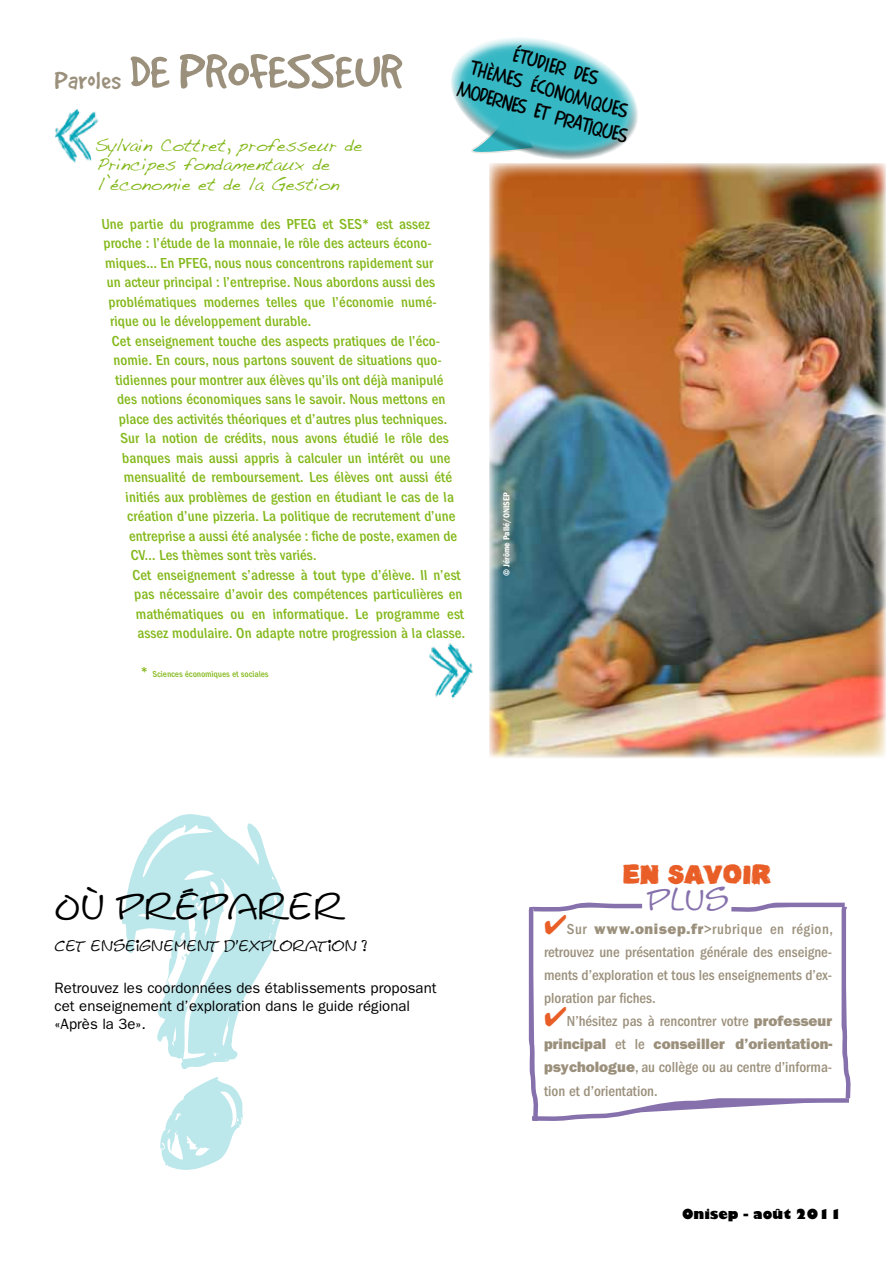
<style>
.page{position:relative;width:893px;height:1263px;background:#fff}
.page>*{position:absolute;margin:0;border:0;box-sizing:border-box;transform-origin:0 0}
.t1{font:388.8px "dinstik";color:#34b7c4;scale:.75 1}
.t2{font:54px "Good Dog Plain";color:#9b907c}
.t3{font:36px "Leasterix";color:#000}
.t4{font:30px "Leasterix";color:#8671ac}
.t5{font:24px "Oil Makes You Run Faster";color:#e95e27}
.t6{font:18px/19.5px "Handwriting Dakota";color:#83b81a}
.t7{font:18px/24px "Comics";color:#000;text-align:center}
.t8{font:500 condensed 15px "ITC Franklin Gothic Std";letter-spacing:.005em;color:#83b81a}
.t9{font:500 condensed 15px/23px "ITC Franklin Gothic Std";color:#9b907c;text-align:justify}
.t10{font:15px/18px "ITC Franklin Gothic Std";color:#000}
.t11{font:15px "ITC Franklin Gothic Std Hvy";color:#9b907c}
.t12{font:15px "Leasterix";color:#000}
.t13{font:800 13.5px "Gill Sans";color:#000}
.t14{font:500 condensed 9px "ITC Franklin Gothic Std";color:#83b81a}
.t15{font:9px "ITC Franklin Gothic Std Dm Cd";color:#fff}
.s1{font-size:27px}
.s2{font-size:15px}
.s3{color:#e95e27}
.s4{font-family:"ITC Franklin Gothic Std Hvy";font-weight:400;font-stretch:normal}
.s5{font-family:"ITC Franklin Gothic Std";font-weight:500;font-stretch:condensed}
</style>
<div class="page">
<svg style="left:528px;top:902px;width:323px;height:219px"></svg>
<img style="left:54px;top:108px;width:45px;height:55px">
<img style="left:429px;top:643px;width:44px;height:56px">
<img style="left:489px;top:163px;width:397px;height:595px">
<svg style="left:451px;top:37px;width:204px;height:144px"></svg>
<p class="t7" style="left:475px;top:30px;width:178px;rotate:16deg">étudier des<br>thèmes économiques modernes et pratiques</p>
<h2 class="t2" style="left:55px;top:54px;width:349px"><span class="s1">Paroles</span> de professeur</h2>
<p class="t6" style="left:95px;top:135px;width:272px">Sylvain Cottret, professeur de<br>Principes fondamentaux de l’économie et de la Gestion</p>
<p class="t8" style="left:102px;top:215px;width:331px">Une partie du programme des PFEG et SES* est assez</p>
<p class="t8" style="left:104px;top:235px;width:331px">proche : l’étude de la monnaie, le rôle des acteurs écono-</p>
<p class="t8" style="left:105px;top:254px;width:330px">miques… En PFEG, nous nous concentrons rapidement sur</p>
<p class="t8" style="left:107px;top:274px;width:331px">un acteur principal : l’entreprise. Nous abordons aussi des</p>
<p class="t8" style="left:109px;top:293px;width:331px">problématiques modernes telles que l’économie numé-</p>
<p class="t8" style="left:111px;top:313px;width:204px">rique ou le développement durable.</p>
<p class="t8" style="left:112px;top:332px;width:331px">Cet enseignement touche des aspects pratiques de l’éco-</p>
<p class="t8" style="left:114px;top:352px;width:331px">nomie. En cours, nous partons souvent de situations quo-</p>
<p class="t8" style="left:116px;top:371px;width:331px">tidiennes pour montrer aux élèves qu’ils ont déjà manipulé</p>
<p class="t8" style="left:117px;top:391px;width:331px">des notions économiques sans le savoir. Nous mettons en</p>
<p class="t8" style="left:119px;top:410px;width:331px">place des activités théoriques et d’autres plus techniques.</p>
<p class="t8" style="left:121px;top:430px;width:331px">Sur la notion de crédits, nous avons étudié le rôle des</p>
<p class="t8" style="left:123px;top:449px;width:331px">banques mais aussi appris à calculer un intérêt ou une</p>
<p class="t8" style="left:124px;top:469px;width:331px">mensualité de remboursement. Les élèves ont aussi été</p>
<p class="t8" style="left:126px;top:488px;width:331px">initiés aux problèmes de gestion en étudiant le cas de la</p>
<p class="t8" style="left:128px;top:508px;width:331px">création d’une pizzeria. La politique de recrutement d’une</p>
<p class="t8" style="left:129px;top:527px;width:331px">entreprise a aussi été analysée : fiche de poste, examen de</p>
<p class="t8" style="left:131px;top:547px;width:189px">CV... Les thèmes sont très variés.</p>
<p class="t8" style="left:133px;top:566px;width:331px">Cet enseignement s’adresse à tout type d’élève. Il n’est</p>
<p class="t8" style="left:134px;top:586px;width:331px">pas nécessaire d’avoir des compétences particulières en</p>
<p class="t8" style="left:136px;top:605px;width:331px">mathématiques ou en informatique. Le programme est</p>
<p class="t8" style="left:138px;top:625px;width:331px">assez modulaire. On adapte notre progression à la classe.</p>
<p class="t14" style="left:141px;top:669px;width:130px"><span class="s2">*</span> Sciences économiques et sociales</p>
<p class="t15" style="left:501px;top:576px;width:85px;rotate:-90deg">© Jérôme Pallé/ONISEP</p>
<h1 class="t1" style="left:130px;top:760px;width:211px">?</h1>
<h3 class="t3" style="left:55px;top:881px;width:291px">OÙ PRÉPARER</h3>
<p class="t12" style="left:55px;top:935px;width:314px">CET ENSEIGNEMENT D’EXPLORATION ?</p>
<p class="t10" style="left:55px;top:979px;width:383px">Retrouvez les coordonnées des établissements proposant cet enseignement d’exploration dans le guide régional «Après la 3e».</p>
<h3 class="t5" style="left:623px;top:859px;width:150px">EN SAVOIR</h3>
<h3 class="t4" style="left:646px;top:879px;width:84px">PLUS</h3>
<p class="t9" style="left:544px;top:918px;width:290px"><span class="s3">✔</span>Sur <span class="s4">www.onisep.fr</span>&gt;rubrique en région, retrouvez une présentation générale des enseigne&shy;ments d’exploration et tous les enseignements d’ex&shy;ploration par fiches.</p>
<p class="t9" style="left:544px;top:1009px;width:290px"><span class="s3">✔</span>N’hésitez pas à rencontrer votre <span class="s4">professeur</span></p>
<p class="t11" style="left:544px;top:1035px;width:290px">principal <span class="s5">et le</span> conseiller d’orientation-</p>
<p class="t9" style="left:544px;top:1055px;width:290px;line-height:24.5px"><span class="s4">psychologue</span>, au collège ou au centre d’informa&shy;tion et d’orientation.</p>
<p class="t13" style="left:682px;top:1206px;width:161px">Onisep - août 2011</p>
</div>
